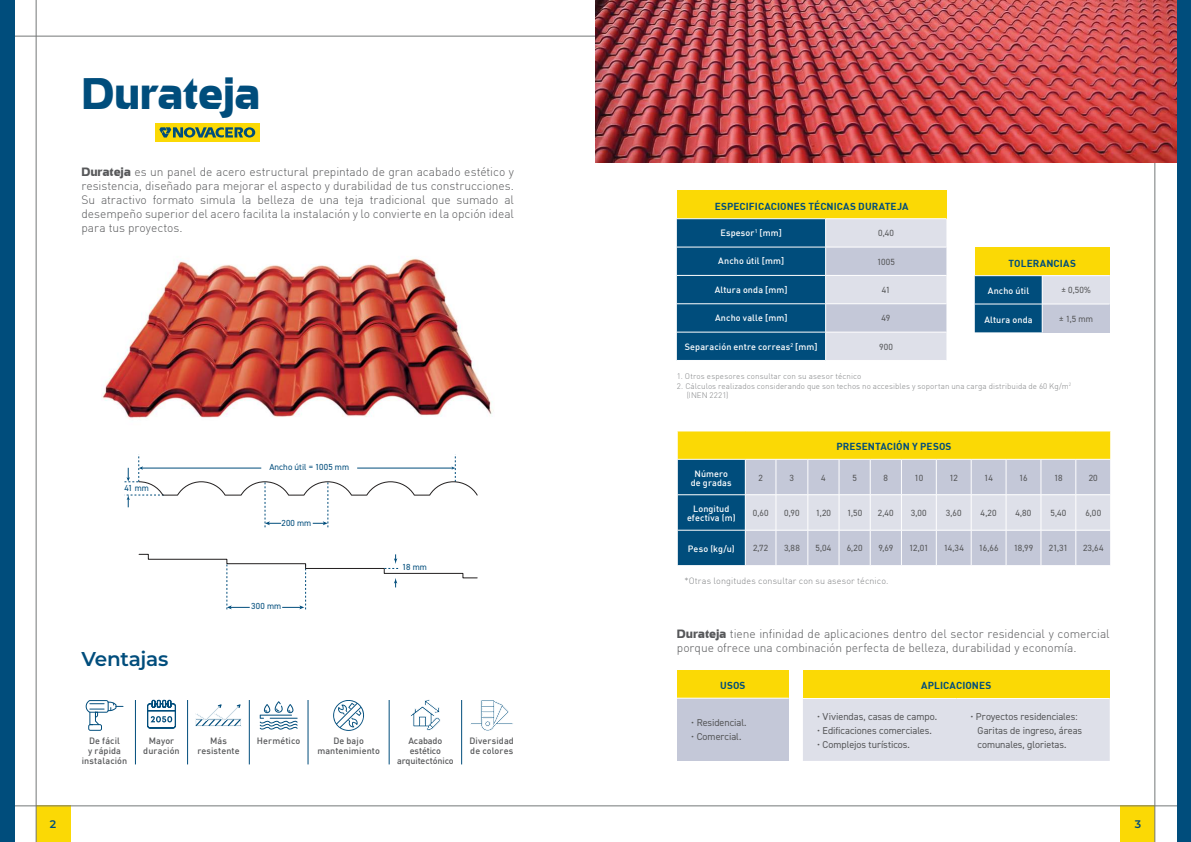
<style>
.page{position:relative;width:1191px;height:842px;background:#fff}
.page>*{position:absolute;margin:0;border:0;box-sizing:border-box;transform-origin:0 0}
.t1{font:44px "Zapotec";color:#004d7c}
.t2{font:600 20px "Montserrat";letter-spacing:-.015em;color:#004d7c}
.t3{font:300 12px/14px "DIN";letter-spacing:-.005em;color:#57585a;text-align:justify}
.t4{font:600 11px "Montserrat";color:#004d7c}
.t5{font:10px/14px "DIN2014";color:#57585a}
.t6{font:10px "DIN Bold";letter-spacing:.01em;color:#004d7c}
.t7{font:500 9px/9px "DIN";letter-spacing:.015em;color:#fff;text-align:center}
.t8{font:9px "DIN2014";letter-spacing:.01em;color:#57585a}
.t9{font:500 9px/10px "DIN";letter-spacing:.01em;color:#57585a;text-align:center}
.t10{font:300 9px "DIN";letter-spacing:.01em;color:#808284}
.t11{font:500 9px/10px "DIN";letter-spacing:-.015em;color:#57585a;text-align:center}
.t12{font:8.8px "DIN2014";letter-spacing:.005em;color:#004d7c}
.t13{font:300 8px/9.6px "DIN";letter-spacing:.01em;color:#808284}
.s1{font-family:"Zapotec";font-weight:400}
</style>
<div class="page">
<div style="left:36px;top:806px;width:34px;height:36px;background:#fbd905"></div>
<div style="left:1121px;top:806px;width:34px;height:36px;background:#fbd905"></div>
<hr style="left:0;top:36px;width:1191px;height:1px;background:#747878">
<hr style="left:0;top:806px;width:1191px;height:1px;background:#747878">
<hr style="left:36px;top:0;width:1px;height:842px;background:#747878">
<hr style="left:1154px;top:0;width:1px;height:842px;background:#747878">
<div style="left:0;top:0;width:14px;height:842px;background:#004d7c"></div>
<div style="left:1176px;top:0;width:15px;height:842px;background:#004d7c"></div>
<img style="left:102px;top:258px;width:390px;height:161px">
<div style="left:677px;top:190px;width:269px;height:29px;background:#fbd905"></div>
<hr style="left:677px;top:218px;width:148px;height:1px;background:#fff">
<hr style="left:825px;top:218px;width:121px;height:1px;background:#fff">
<svg style="left:677px;top:219px;width:269px;height:141px;background:#648eac"></svg>
<hr style="left:249px;top:700px;width:1px;height:64px;background:#004d7c">
<hr style="left:308px;top:700px;width:1px;height:64px;background:#004d7c">
<hr style="left:187px;top:700px;width:1px;height:64px;background:#004d7c">
<hr style="left:389px;top:700px;width:1px;height:64px;background:#004d7c">
<hr style="left:461px;top:700px;width:1px;height:64px;background:#004d7c">
<hr style="left:135px;top:700px;width:1px;height:64px;background:#004d7c">
<svg style="left:260px;top:701px;width:38px;height:29px"></svg>
<svg style="left:86px;top:700px;width:37px;height:31px"></svg>
<svg style="left:195px;top:704px;width:47px;height:23px"></svg>
<svg style="left:333px;top:700px;width:31px;height:31px"></svg>
<svg style="left:470px;top:700px;width:43px;height:31px"></svg>
<svg style="left:411px;top:699px;width:30px;height:32px"></svg>
<img style="left:595px;top:0;width:581px;height:162px">
<div style="left:155px;top:123px;width:105px;height:19px;background:#fbd905"></div>
<svg style="left:159px;top:127px;width:96px;height:11px"></svg>
<div style="left:974px;top:247px;width:135px;height:29px;background:#fbd905"></div>
<div style="left:1042px;top:276px;width:67px;height:28px;background:#dee0e9"></div>
<div style="left:1042px;top:304px;width:67px;height:28px;background:#c4c8d8"></div>
<hr style="left:974px;top:275px;width:68px;height:1px;background:#fff">
<hr style="left:1042px;top:275px;width:67px;height:1px;background:#fff">
<hr style="left:1042px;top:304px;width:67px;height:1px;background:#fff">
<svg style="left:974px;top:276px;width:69px;height:56px;background:#0c5582"></svg>
<svg style="left:677px;top:431px;width:434px;height:135px;background:#c6caac"></svg>
<svg style="left:124px;top:454px;width:354px;height:73px"></svg>
<svg style="left:138px;top:553px;width:340px;height:56px"></svg>
<div style="left:677px;top:670px;width:111px;height:28px;background:#fbd905"></div>
<div style="left:677px;top:698px;width:111px;height:62px;background:#c4c8d8"></div>
<hr style="left:677px;top:698px;width:111px;height:1px;background:#fff">
<div style="left:803px;top:670px;width:306px;height:28px;background:#fbd905"></div>
<div style="left:803px;top:699px;width:306px;height:62px;background:#dee0e9"></div>
<svg style="left:147px;top:700px;width:29px;height:28px"></svg>
<h1 class="t1" style="left:81px;top:78px;width:180px">Durateja</h1>
<p class="t3" style="left:81px;top:166px;width:434px"><span class="s1">Durateja</span> es un panel de acero estructural prepintado de gran acabado estético y resistencia, diseñado para mejorar el aspecto y durabilidad de tus construcciones.<br>Su atractivo formato simula la belleza de una teja tradicional que sumado al desempeño superior del acero facilita la instalación y lo convierte en la opción ideal para tus proyectos.</p>
<p class="t12" style="left:124px;top:483px;width:26px">41 mm</p>
<h2 class="t2" style="left:81px;top:651px;width:89px">Ventajas</h2>
<p class="t12" style="left:269px;top:462px;width:81px">Ancho útil = 1005 mm</p>
<p class="t12" style="left:281px;top:518px;width:31px">200 mm</p>
<p class="t12" style="left:251px;top:601px;width:31px">300 mm</p>
<p class="t12" style="left:402px;top:562px;width:26px">18 mm</p>
<p class="t9" style="left:82px;top:737px;width:47px">De fácil<br>y rápida instalación</p>
<p class="t9" style="left:197px;top:737px;width:44px">Más resistente</p>
<p class="t9" style="left:317px;top:737px;width:64px">De bajo mantenimiento</p>
<p class="t9" style="left:469px;top:737px;width:46px;text-align:left">Diversidad de colores</p>
<p class="t9" style="left:149px;top:737px;width:27px">Mayor</p>
<p class="t9" style="left:257px;top:737px;width:45px">Hermético</p>
<p class="t9" style="left:143px;top:747px;width:38px">duración</p>
<p class="t11" style="left:397px;top:737px;width:58px">Acabado estético arquitectónico</p>
<p class="t6" style="left:715px;top:202px;width:195px">ESPECIFICACIONES TÉCNICAS DURATEJA</p>
<p class="t7" style="left:720px;top:229px;width:63px">Espesor<sup>1</sup> [mm]</p>
<p class="t8" style="left:878px;top:230px;width:17px">0,40</p>
<p class="t7" style="left:718px;top:257px;width:68px">Ancho útil [mm]</p>
<p class="t8" style="left:877px;top:258px;width:19px">1005</p>
<p class="t7" style="left:715px;top:286px;width:74px">Altura onda [mm]</p>
<p class="t8" style="left:882px;top:287px;width:10px">41</p>
<p class="t7" style="left:715px;top:314px;width:74px">Ancho valle [mm]</p>
<p class="t8" style="left:881px;top:315px;width:10px">49</p>
<p class="t7" style="left:685px;top:342px;width:134px">Separación entre correas<sup>2</sup> [mm]</p>
<p class="t8" style="left:879px;top:343px;width:15px">900</p>
<p class="t6" style="left:1008px;top:259px;width:69px">TOLERANCIAS</p>
<p class="t7" style="left:987px;top:287px;width:43px">Ancho útil</p>
<p class="t8" style="left:1061px;top:287px;width:31px">± 0,50%</p>
<p class="t7" style="left:984px;top:315px;width:50px">Altura onda</p>
<p class="t8" style="left:1059px;top:315px;width:36px">± 1,5 mm</p>
<p class="t13" style="left:677px;top:372px;width:186px">1. Otros espesores consultar con su asesor técnico</p>
<p class="t13" style="left:686px;top:382px;width:386px;text-indent:-10px">2. Cálculos realizados considerando que son techos no accesibles y soportan una carga distribuida de 60 Kg/m<sup>2 </sup>(INEN 2221)</p>
<p class="t6" style="left:836px;top:442px;width:117px">PRESENTACIÓN Y PESOS</p>
<p class="t7" style="left:691px;top:470px;width:42px">Número de gradas</p>
<p class="t8" style="left:758px;top:474px;width:6px">2</p>
<p class="t8" style="left:789px;top:474px;width:6px">3</p>
<p class="t8" style="left:821px;top:474px;width:6px">4</p>
<p class="t8" style="left:852px;top:474px;width:6px">5</p>
<p class="t8" style="left:883px;top:474px;width:6px">8</p>
<p class="t8" style="left:914px;top:474px;width:10px">10</p>
<p class="t8" style="left:949px;top:474px;width:10px">12</p>
<p class="t8" style="left:984px;top:474px;width:10px">14</p>
<p class="t8" style="left:1019px;top:474px;width:10px">16</p>
<p class="t8" style="left:1054px;top:474px;width:10px">18</p>
<p class="t8" style="left:1088px;top:474px;width:11px">20</p>
<p class="t7" style="left:687px;top:505px;width:50px">Longitud efectiva (m)</p>
<p class="t8" style="left:753px;top:509px;width:17px">0,60</p>
<p class="t8" style="left:784px;top:509px;width:17px">0,90</p>
<p class="t8" style="left:815px;top:509px;width:17px">1,20</p>
<p class="t8" style="left:847px;top:509px;width:17px">1,50</p>
<p class="t8" style="left:878px;top:509px;width:17px">2,40</p>
<p class="t8" style="left:911px;top:509px;width:17px">3,00</p>
<p class="t8" style="left:946px;top:509px;width:17px">3,60</p>
<p class="t8" style="left:980px;top:509px;width:17px">4,20</p>
<p class="t8" style="left:1015px;top:509px;width:17px">4,80</p>
<p class="t8" style="left:1050px;top:509px;width:17px">5,40</p>
<p class="t8" style="left:1085px;top:509px;width:17px">6,00</p>
<p class="t7" style="left:688px;top:545px;width:48px">Peso (kg/u)</p>
<p class="t8" style="left:753px;top:545px;width:17px">2,72</p>
<p class="t8" style="left:784px;top:545px;width:17px">3,88</p>
<p class="t8" style="left:815px;top:545px;width:17px">5,04</p>
<p class="t8" style="left:846px;top:545px;width:17px">6,20</p>
<p class="t8" style="left:878px;top:545px;width:16px">9,69</p>
<p class="t8" style="left:909px;top:545px;width:21px">12,01</p>
<p class="t8" style="left:943px;top:545px;width:22px">14,34</p>
<p class="t8" style="left:978px;top:545px;width:21px">16,66</p>
<p class="t8" style="left:1013px;top:545px;width:21px">18,99</p>
<p class="t8" style="left:1048px;top:545px;width:21px">21,31</p>
<p class="t8" style="left:1083px;top:545px;width:22px">23,64</p>
<p class="t10" style="left:684px;top:577px;width:206px">*Otras longitudes consultar con su asesor técnico.</p>
<p class="t3" style="left:677px;top:628px;width:434px"><span class="s1">Durateja</span> tiene infinidad de aplicaciones dentro del sector residencial y comercial porque ofrece una combinación perfecta de belleza, durabilidad y economía.</p>
<p class="t6" style="left:720px;top:681px;width:27px">USOS</p>
<p class="t5" style="left:691px;top:717px;width:57px">• Residencial.</p>
<p class="t5" style="left:691px;top:731px;width:52px">• Comercial.</p>
<p class="t6" style="left:921px;top:681px;width:72px">APLICACIONES</p>
<p class="t5" style="left:817px;top:710px;width:121px">• Viviendas, casas de campo.</p>
<p class="t5" style="left:817px;top:724px;width:116px">• Edificaciones comerciales.</p>
<p class="t5" style="left:817px;top:738px;width:94px">• Complejos turísticos.</p>
<p class="t5" style="left:977px;top:710px;width:106px;text-indent:-7px">• Proyectos residenciales:<br>Garitas de ingreso, áreas comunales, glorietas.</p>
<p class="t4" style="left:50px;top:819px;width:8px">2</p>
<p class="t4" style="left:1134px;top:819px;width:8px">3</p>
</div>
